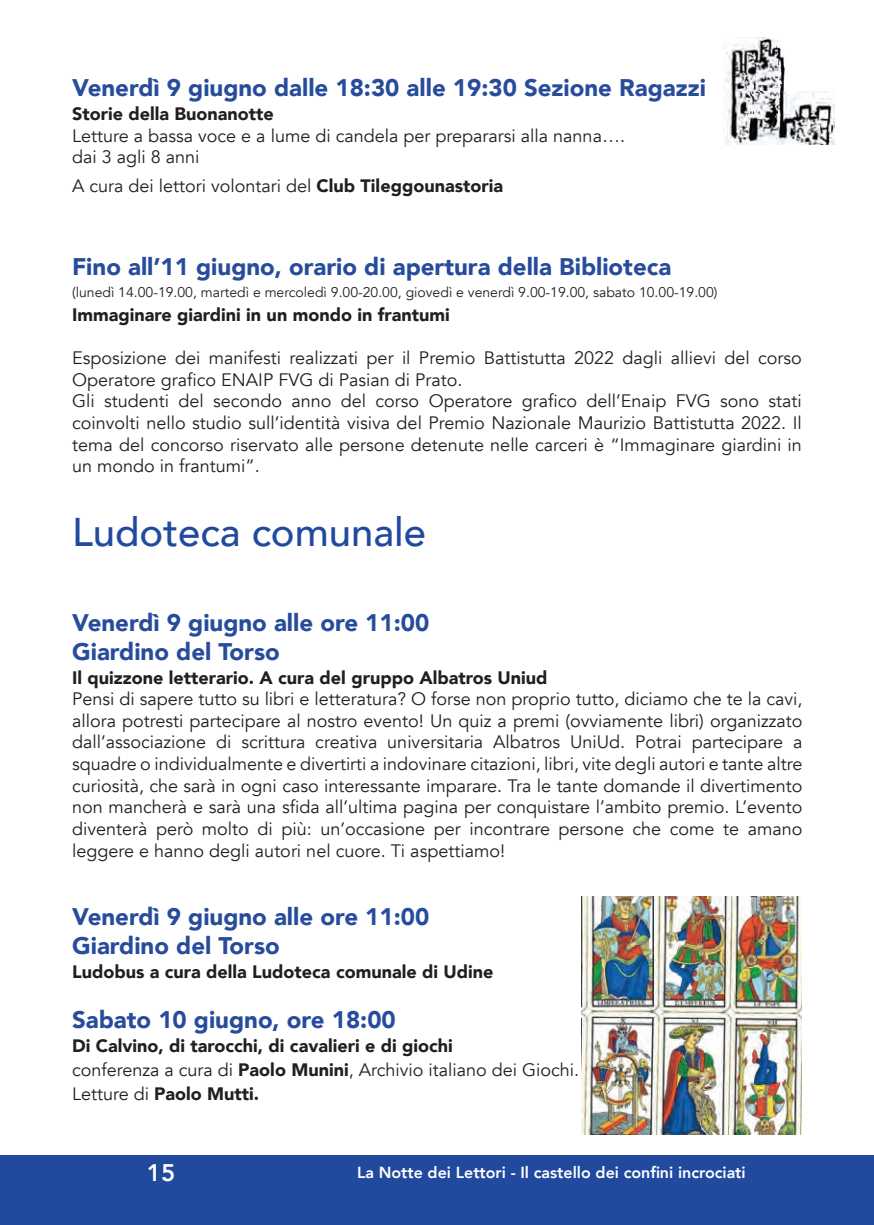
<style>
.page{position:relative;width:874px;height:1225px;background:#fff}
.page>*{position:absolute;margin:0;border:0;box-sizing:border-box;transform-origin:0 0}
.t1{font:500 40px "Avenir";color:#214a9e}
.t2{font:900 24px/28.8px "Avenir";color:#274c9c}
.t3{font:800 24px "Avenir";color:#fff}
.t4{font:18px/21.6px "Avenir";color:#231f20}
.t5{font:900 18px/24px "Avenir";color:#231f20}
.t6{font:800 16px "Avenir";color:#fff}
.t7{font:14px "Avenir";color:#231f20}
.s1{font-weight:900}
.s2{font-weight:400}
</style>
<div class="page">
<div style="left:0;top:1155px;width:873px;height:70px;background:#214a9e"></div>
<img style="left:723px;top:38px;width:110px;height:107px">
<img style="left:581px;top:896px;width:220px;height:238px">
<h2 class="t2" style="left:72px;top:73px;width:635px">Venerdì 9 giugno dalle 18:30 alle 19:30 Sezione Ragazzi</h2>
<p class="t5" style="left:72px;top:101px;width:203px">Storie della Buonanotte</p>
<p class="t4" style="left:72px;top:125px;width:554px">Letture a bassa voce e a lume di candela per prepararsi alla nanna…. dai 3 agli 8 anni</p>
<p class="t4" style="left:72px;top:175px;width:432px">A cura dei lettori volontari del <span class="s1">Club Tileggounastoria</span></p>
<h2 class="t2" style="left:72px;top:252px;width:600px">Fino all’11 giugno, orario di apertura della Biblioteca</h2>
<p class="t7" style="left:72px;top:284px;width:646px">(lunedì 14.00-19.00, martedì e mercoledì 9.00-20.00, giovedì e venerdì 9.00-19.00, sabato 10.00-19.00)</p>
<p class="t5" style="left:72px;top:302px;width:379px">Immaginare giardini in un mondo in frantumi</p>
<p class="t4" style="left:72px;top:347px;width:731px">Esposizione dei manifesti realizzati per il Premio Battistutta 2022 dagli allievi del corso Operatore grafico ENAIP FVG di Pasian di Prato.<br>Gli studenti del secondo anno del corso Operatore grafico dell’Enaip FVG sono stati coinvolti nello studio sull’identità visiva del Premio Nazionale Maurizio Battistutta 2022. Il tema del concorso riservato alle persone detenute nelle carceri è “Immaginare giardini in un mondo in frantumi”.</p>
<h1 class="t1" style="left:72px;top:497px;width:355px">Ludoteca comunale</h1>
<h2 class="t2" style="left:72px;top:607px;width:358px">Venerdì 9 giugno alle ore 11:00<br>Giardino del Torso</h2>
<p class="t5" style="left:72px;top:665px;width:476px">Il quizzone letterario. A cura del gruppo Albatros Uniud</p>
<p class="t4" style="left:72px;top:688px;width:731px;text-align:justify">Pensi di sapere tutto su libri e letteratura? O forse non proprio tutto, diciamo che te la cavi, allora potresti partecipare al nostro evento! Un quiz a premi (ovviamente libri) organizzato dall’associazione di scrittura creativa universitaria Albatros UniUd. Potrai partecipare a squadre o individualmente e divertirti a indovinare citazioni, libri, vite degli autori e tante altre curiosità, che sarà in ogni caso interessante imparare. Tra le tante domande il divertimento non mancherà e sarà una sfida all’ultima pagina per conquistare l’ambito premio. L’evento diventerà però molto di più: un’occasione per incontrare persone che come te amano leggere e hanno degli autori nel cuore. Ti aspettiamo!</p>
<h2 class="t2" style="left:72px;top:901px;width:358px">Venerdì 9 giugno alle ore 11:00<br>Giardino del Torso</h2>
<p class="t5" style="left:72px;top:959px;width:423px">Ludobus a cura della Ludoteca comunale di Udine</p>
<h2 class="t2" style="left:72px;top:1004px;width:325px">Sabato 10 giugno, ore 18:00</h2>
<p class="t5" style="left:72px;top:1033px;width:508px">Di Calvino, di tarocchi, di cavalieri e di giochi<br><span class="s2">conferenza a cura di</span> Paolo Munini<span class="s2">, Archivio italiano dei Giochi.<br>Letture di</span> Paolo Mutti.</p>
<h2 class="t3" style="left:147px;top:1154px;width:30px">15</h2>
<p class="t6" style="left:357px;top:1160px;width:390px">La Notte dei Lettori - Il castello dei confini incrociati</p>
</div>
